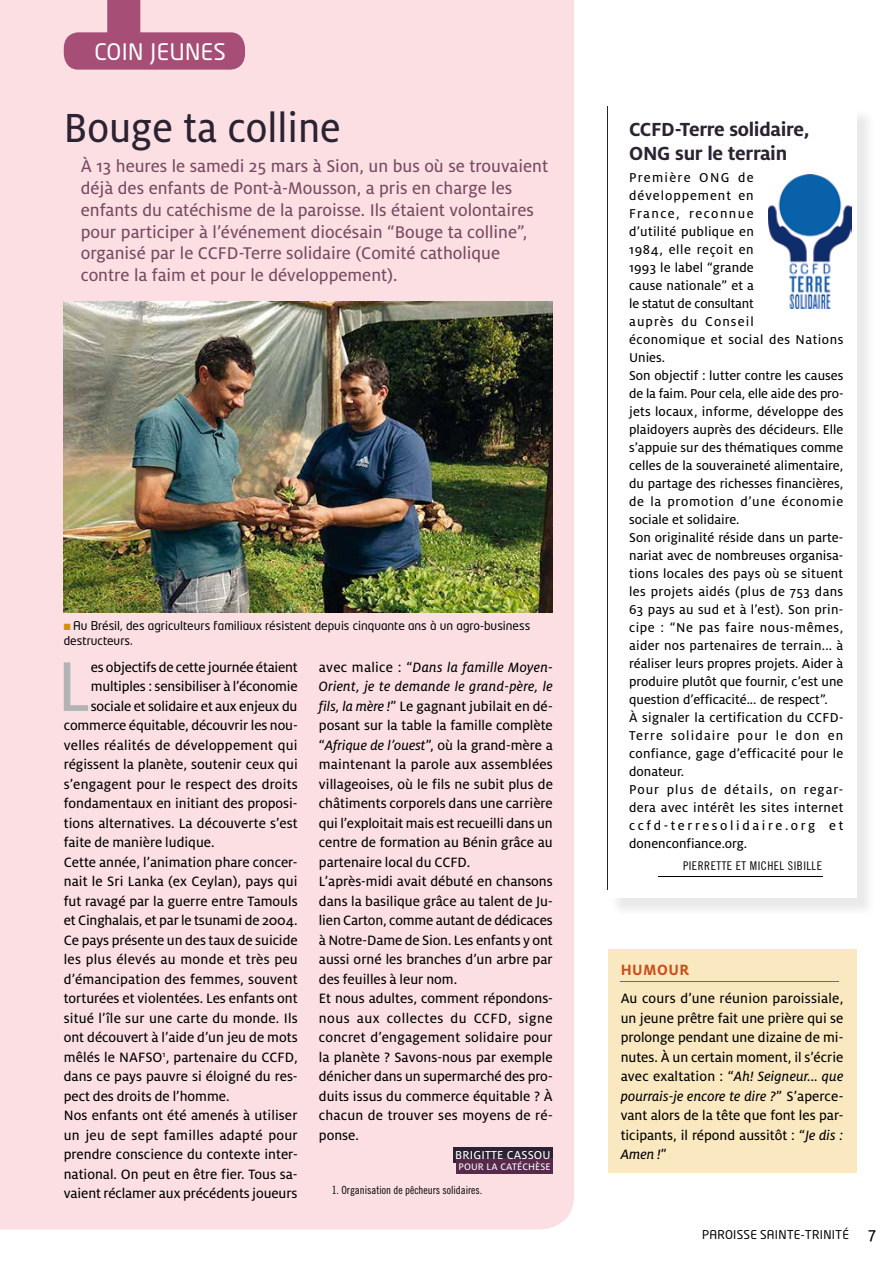
<style>
.page{position:relative;width:893px;height:1263px;background:#fff}
.page>*{position:absolute;margin:0;border:0;box-sizing:border-box;transform-origin:0 0}
.t1{font:77.7px "Milo OT Text";color:#b1b3b4;scale:.95 1}
.t2{font:45px "Milo OT Text";color:#2b2232;scale:.94 1}
.t3{font:22.5px "Neo Tech Alt";letter-spacing:.02em;color:#fff}
.t4{font:700 21px/24px "Milo OT";letter-spacing:-.015em;color:#2b2232}
.t5{font:18.75px/21.8px "Milo OT Text";color:#774a62}
.t6{font:700 16.5px "Milo OT";letter-spacing:.03em;color:#c94f1b}
.t7{font:15px/19.5px "Milo OT Text";color:#000}
.t8{font:15px/19.5px "Milo OT Text Ita";letter-spacing:.015em;color:#000}
.t9{font:15px "Milo OT Text";letter-spacing:.02em;color:#000}
.t10{font:14.25px/18px "Milo OT Text";letter-spacing:.01em;color:#000}
.t11{font:12.75px "Milo OT Text";letter-spacing:.01em;color:#fff}
.t12{font:12px/15px "Neo Tech";color:#000}
.t13{font:12px "Trade Gothic Cond Eighteen";letter-spacing:.04em;color:#000}
.t14{font:12px "Neo Tech Alt";letter-spacing:.02em;color:#000}
.t15{font:11.25px "Trade Gothic Cond Eighteen";color:#000}
.t16{font:10.5px "Milo OT Text";letter-spacing:.01em;color:#fff}
.s1{color:#da8e03}
.s2{font-family:"Milo OT Text"}
.s3{font-family:"Milo OT Text Ita"}
.s4{font-family:"Milo OT Text";font-size:18px}
</style>
<div class="page">
<div style="left:0;top:0;width:574px;height:1229px;background:#fbdfe3"></div>
<div style="left:453px;top:1148px;width:100px;height:15px;background:#2b2232"></div>
<div style="left:456px;top:1158px;width:97px;height:15px;background:#572a4b"></div>
<div style="left:608px;top:949px;width:248px;height:223px;background:#f9e8c0"></div>
<hr style="left:621px;top:981px;width:218px;height:1px;background:#c94f1b">
<svg style="left:64px;top:0;width:181px;height:70px;background:#c887a1"></svg>
<hr style="left:658px;top:876px;width:164px;height:1px;background:#000">
<img style="left:64px;top:302px;width:489px;height:311px">
<img style="left:768px;top:174px;width:84px;height:134px">
<hr style="left:607px;top:106px;width:1px;height:784px;background:#2b2232">
<h3 class="t3" style="left:94px;top:38px;width:133px">COIN JEUNES</h3>
<h2 class="t2" style="left:64px;top:103px;width:296px">Bouge ta colline</h2>
<p class="t5" style="left:81px;top:156px;width:469px">À 13 heures le samedi 25 mars à Sion, un bus où se trouvaient déjà des enfants de Pont-à-Mousson, a pris en charge les enfants du catéchisme de la paroisse. Ils étaient volontaires pour participer à l’événement diocésain “Bouge ta colline”, organisé par le CCFD-Terre solidaire (Comité catholique contre la faim et pour le développement).</p>
<p class="t12" style="left:64px;top:618px;width:468px"><span class="s1">■</span> Au Brésil, des agriculteurs familiaux résistent depuis cinquante ans à un agro-business destructeurs.</p>
<h1 class="t1" style="left:57px;top:644px;width:37px">L</h1>
<p class="t7" style="left:91px;top:657px;width:208px">es objectifs de cette journée étaient</p>
<p class="t7" style="left:91px;top:677px;width:209px">multiples : sensibiliser à l’économie</p>
<p class="t7" style="left:91px;top:696px;width:208px">sociale et solidaire et aux enjeux du</p>
<p class="t7" style="left:64px;top:716px;width:235px">commerce équitable, découvrir les nou-</p>
<p class="t7" style="left:64px;top:735px;width:235px">velles réalités de développement qui</p>
<p class="t7" style="left:64px;top:755px;width:235px">régissent la planète, soutenir ceux qui</p>
<p class="t7" style="left:64px;top:774px;width:235px">s’engagent pour le respect des droits</p>
<p class="t7" style="left:64px;top:794px;width:235px">fondamentaux en initiant des proposi-</p>
<p class="t7" style="left:64px;top:813px;width:235px">tions alternatives. La découverte s’est</p>
<p class="t7" style="left:64px;top:833px;width:152px">faite de manière ludique.</p>
<p class="t7" style="left:64px;top:852px;width:235px">Cette année, l’animation phare concer-</p>
<p class="t7" style="left:64px;top:872px;width:235px">nait le Sri Lanka (ex Ceylan), pays qui</p>
<p class="t7" style="left:64px;top:891px;width:235px">fut ravagé par la guerre entre Tamouls</p>
<p class="t7" style="left:64px;top:911px;width:235px">et Cinghalais, et par le tsunami de 2004.</p>
<p class="t7" style="left:64px;top:930px;width:235px">Ce pays présente un des taux de suicide</p>
<p class="t7" style="left:64px;top:950px;width:236px">les plus élevés au monde et très peu</p>
<p class="t7" style="left:64px;top:969px;width:235px">d’émancipation des femmes, souvent</p>
<p class="t7" style="left:64px;top:989px;width:235px">torturées et violentées. Les enfants ont</p>
<p class="t7" style="left:64px;top:1008px;width:235px">situé l’île sur une carte du monde. Ils</p>
<p class="t7" style="left:64px;top:1028px;width:235px">ont découvert à l’aide d’un jeu de mots</p>
<p class="t7" style="left:64px;top:1047px;width:235px">mêlés le NAFSO<sup>1</sup>, partenaire du CCFD,</p>
<p class="t7" style="left:64px;top:1067px;width:235px">dans ce pays pauvre si éloigné du res-</p>
<p class="t7" style="left:64px;top:1086px;width:167px">pect des droits de l’homme.</p>
<p class="t7" style="left:64px;top:1106px;width:235px">Nos enfants ont été amenés à utiliser</p>
<p class="t9" style="left:64px;top:1127px;width:236px">un jeu de sept familles adapté pour</p>
<p class="t7" style="left:64px;top:1145px;width:235px">prendre conscience du contexte inter-</p>
<p class="t7" style="left:64px;top:1164px;width:235px">national. On peut en être fier. Tous sa-</p>
<p class="t7" style="left:64px;top:1184px;width:235px">vaient réclamer aux précédents joueurs</p>
<p class="t8" style="left:319px;top:657px;width:235px"><span class="s2">avec malice : “</span>Dans la famille Moyen-<br>Orient, je te demande le grand-père, le</p>
<p class="t7" style="left:319px;top:696px;width:236px"><span class="s3">fils, la mère !</span>” Le gagnant jubilait en dé&shy;posant sur la table la famille complète “<span class="s3">Afrique de l’ouest</span>”, où la grand-mère a maintenant la parole aux assemblées villageoises, où le fils ne subit plus de châtiments corporels dans une carrière qui l’exploitait mais est recueilli dans un centre de formation au Bénin grâce au partenaire local du CCFD.<br>L’après-midi avait débuté en chansons dans la basilique grâce au talent de Ju&shy;lien Carton, comme autant de dédicaces à Notre-Dame de Sion. Les enfants y ont aussi orné les branches d’un arbre par des feuilles à leur nom.<br>Et nous adultes, comment répondons&shy;nous aux collectes du CCFD, signe concret d’engagement solidaire pour la planète ? Savons-nous par exemple dénicher dans un supermarché des pro&shy;duits issus du commerce équitable ? À chacun de trouver ses moyens de ré&shy;ponse.</p>
<p class="t11" style="left:455px;top:1148px;width:97px">BRIGITTE CASSOU</p>
<p class="t16" style="left:458px;top:1161px;width:94px">POUR LA CATÉCHÈSE</p>
<p class="t15" style="left:332px;top:1183px;width:152px">1. Organisation de pêcheurs solidaires.</p>
<h3 class="t4" style="left:629px;top:117px;width:182px">CCFD-Terre solidaire,<br>ONG sur le terrain</h3>
<p class="t10" style="left:629px;top:169px;width:216px">Première ONG de développement en<br>France, reconnue<br>d’utilité publique en<br>1984, elle reçoit en<br>1993 le label “grande<br>cause nationale” et a<br>le statut de consultant<br>auprès du Conseil<br>économique et social des Nations<br>Unies.<br>Son objectif : lutter contre les causes de la faim. Pour cela, elle aide des pro&shy;jets locaux, informe, développe des plaidoyers auprès des décideurs. Elle s’appuie sur des thématiques comme celles de la souveraineté alimentaire, du partage des richesses financières, de la promotion d’une économie sociale et solidaire.<br>Son originalité réside dans un parte&shy;nariat avec de nombreuses organisa&shy;tions locales des pays où se situent les projets aidés (plus de 753 dans<br>63 pays au sud et à l’est). Son prin&shy;cipe : “Ne pas faire nous-mêmes, aider nos partenaires de terrain... à réaliser leurs propres projets. Aider à produire plutôt que fournir, c’est une question d’efficacité... de respect”.<br>À signaler la certification du CCFD-<br>Terre solidaire pour le don en confiance, gage d’efficacité pour le donateur.<br>Pour plus de détails, on regar&shy;dera avec intérêt les sites internet ccfd-terresolidaire.org et donenconfiance.org.</p>
<p class="t13" style="left:683px;top:859px;width:141px">PIERRETTE ET MICHEL SIBILLE</p>
<p class="t6" style="left:621px;top:960px;width:70px">HUMOUR</p>
<p class="t7" style="left:621px;top:989px;width:224px;text-align:justify">Au cours d’une réunion paroissiale, un jeune prêtre fait une prière qui se prolonge pendant une dizaine de mi&shy;nutes. À un certain moment, il s’écrie</p>
<p class="t8" style="left:621px;top:1067px;width:224px"><span class="s2">avec exaltation : “</span>Ah! Seigneur... que pourrais-je encore te dire ?<span class="s2">” S’aperce-</span></p>
<p class="t7" style="left:621px;top:1106px;width:224px">vant alors de la tête que font les par&shy;ticipants, il répond aussitôt : “<span class="s3">Je dis :</span></p>
<p class="t8" style="left:621px;top:1145px;width:48px">Amen !<span class="s2">”</span></p>
<p class="t14" style="left:702px;top:1227px;width:175px">PAROISSE SAINTE-TRINITÉ <span class="s4">7</span></p>
</div>
